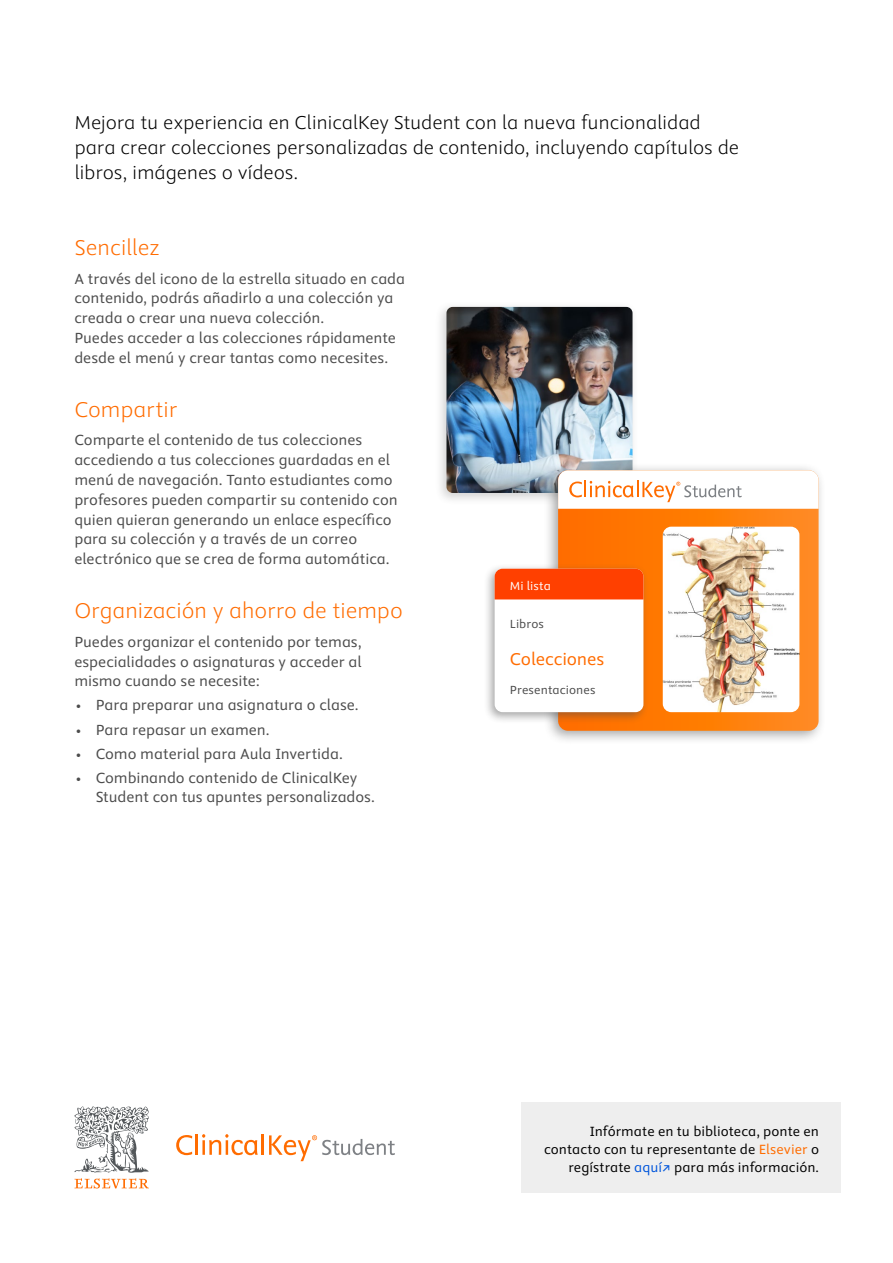
<style>
.page{position:relative;width:893px;height:1263px;background:#fff}
.page>*{position:absolute;margin:0;border:0;box-sizing:border-box;transform-origin:0 0}
.t1{font:300 24px "Elsevier Sans";letter-spacing:-.015em;color:#ff6c00}
.t2{font:300 21px/25.2px "Elsevier Sans";letter-spacing:-.01em;color:#000}
.t3{font:19.2px "Elsevier Sans";letter-spacing:-.01em;color:#ff6c00}
.t4{font:16.5px/19.8px "Elsevier Sans";letter-spacing:-.005em;color:#4c4c4c}
.t5{font:15px/18px "Elsevier Sans";color:#000;text-align:right}
.t6{font:13.2px "Elsevier Sans";letter-spacing:.005em;color:#4c4c4c}
.t7{font:13.2px "Elsevier Sans";letter-spacing:.005em;color:#fff}
.s1{color:#ff6c00}
.s2{color:#0055db}
.s3{font-family:"Nexus Sans Offc Pro";color:#0055db}
</style>
<div class="page">
<div style="left:434px;top:301px;width:204px;height:204px;background:#4c4c4c;opacity:.25"></div>
<img style="left:446px;top:307px;width:186px;height:186px">
<div style="left:543px;top:463px;width:283px;height:283px;background:#4c4c4c;opacity:.5"></div>
<svg style="left:558px;top:509px;width:261px;height:222px;background:#fe7e0f"></svg>
<svg style="left:558px;top:470px;width:261px;height:39px"></svg>
<div style="left:483px;top:563px;width:166px;height:161px;background:#4c4c4c;opacity:.5"></div>
<div style="left:495px;top:569px;width:148px;height:143px;background:#fff;border-radius:8px"></div>
<div style="left:495px;top:569px;width:148px;height:30px;background:#ff4000"></div>
<div style="left:521px;top:1102px;width:319px;height:91px;background:#eee"></div>
<svg style="left:74px;top:1106px;width:75px;height:82px"></svg>
<svg style="left:176px;top:1135px;width:16px;height:20px"></svg>
<hr style="left:195px;top:1134px;width:3px;height:21px;background:#ff6c00">
<svg style="left:202px;top:1134px;width:56px;height:21px"></svg>
<hr style="left:262px;top:1134px;width:2px;height:21px;background:#ff6c00">
<svg style="left:269px;top:1135px;width:126px;height:26px"></svg>
<img style="left:663px;top:527px;width:136px;height:185px">
<p class="t2" style="left:74px;top:110px;width:666px">Mejora tu experiencia en ClinicalKey Student con la nueva funcionalidad para crear colecciones personalizadas de contenido, incluyendo capítulos de libros, imágenes o vídeos.</p>
<h1 class="t1" style="left:74px;top:235px;width:87px">Sencillez</h1>
<p class="t4" style="left:74px;top:269px;width:332px">A través del icono de la estrella situado en cada contenido, podrás añadirlo a una colección ya creada o crear una nueva colección.<br>Puedes acceder a las colecciones rápidamente desde el menú y crear tantas como necesites.</p>
<h1 class="t1" style="left:74px;top:397px;width:105px">Compartir</h1>
<p class="t4" style="left:74px;top:431px;width:325px">Comparte el contenido de tus colecciones accediendo a tus colecciones guardadas en el menú de navegación. Tanto estudiantes como profesores pueden compartir su contenido con quien quieran generando un enlace específico para su colección y a través de un correo electrónico que se crea de forma automática.</p>
<h1 class="t1" style="left:74px;top:598px;width:330px">Organización y ahorro de tiempo</h1>
<p class="t4" style="left:74px;top:632px;width:289px;text-align:justify">Puedes organizar el contenido por temas, especialidades o asignaturas y acceder al mismo cuando se necesite:</p>
<p class="t4" style="left:74px;top:696px;width:286px">• Para preparar una asignatura o clase.</p>
<p class="t4" style="left:74px;top:720px;width:197px">• Para repasar un examen.</p>
<p class="t4" style="left:74px;top:744px;width:270px">• Como material para Aula Invertida.</p>
<p class="t4" style="left:96px;top:768px;width:281px;text-indent:-21px">• Combinando contenido de ClinicalKey<br>Student con tus apuntes personalizados.</p>
<p class="t7" style="left:510px;top:578px;width:43px">Mi lista</p>
<p class="t6" style="left:510px;top:617px;width:36px">Libros</p>
<p class="t3" style="left:510px;top:648px;width:96px">Colecciones</p>
<p class="t6" style="left:510px;top:683px;width:87px">Presentaciones</p>
<p class="t5" style="left:544px;top:1122px;width:276px">Infórmate en tu biblioteca, ponte en contacto con tu representante de <span class="s1">Elsevier</span> o regístrate <span class="s2">aquí</span><span class="s3">↗</span> para más información.</p>
</div>
